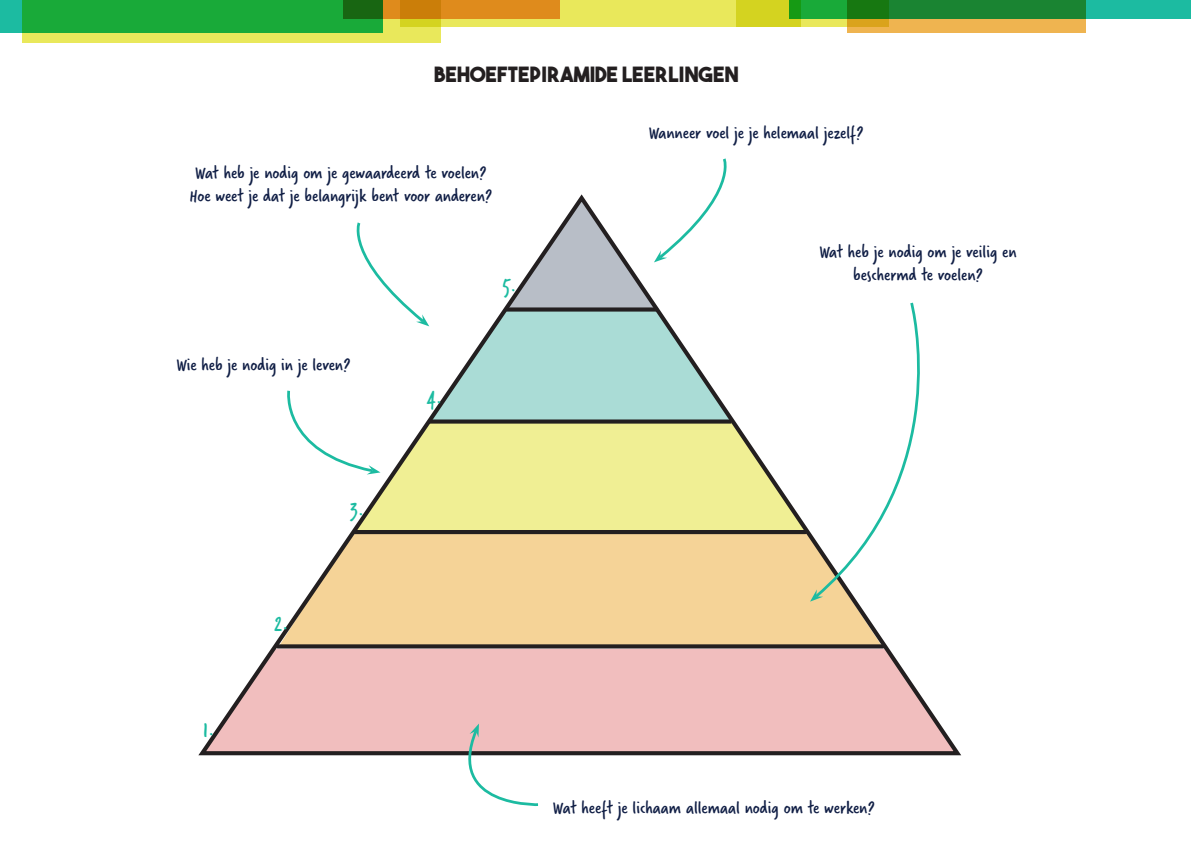
<style>
.page{position:relative;width:1191px;height:842px;background:#fff}
.page>*{position:absolute;margin:0;border:0;box-sizing:border-box;transform-origin:0 0}
.t1{font:22.8px "Verveine";color:#1cbba1}
.t2{font:21px "The Bold Font";color:#231f20}
.t3{font:19.3px/23.1px "Verveine";color:#111f46}
</style>
<div class="page">
<svg style="left:198px;top:425px;width:764px;height:331px"></svg>
<hr style="left:355px;top:530px;width:450px;height:4px;background:#231f20">
<svg style="left:278px;top:644px;width:605px;height:4px;background:#342e29"></svg>
<svg style="left:445px;top:723px;width:96px;height:84px"></svg>
<svg style="left:812px;top:302px;width:144px;height:298px"></svg>
<svg style="left:810px;top:589px;width:13px;height:13px"></svg>
<svg style="left:281px;top:158px;width:457px;height:316px"></svg>
<div style="left:429px;top:419px;width:302px;height:5px;background:#231f20"></div>
<div style="left:0;top:0;width:383px;height:33px;background:#1cbba1"></div>
<div style="left:789px;top:0;width:402px;height:18px;background:#1cbba1"></div>
<svg style="left:22px;top:0;width:418px;height:43px;background:#56bb42"></svg>
<svg style="left:846px;top:0;width:239px;height:33px;background:#79993f"></svg>
<svg style="left:343px;top:0;width:57px;height:18px"></svg>
<svg style="left:400px;top:0;width:489px;height:26px;background:#c4bd3c"></svg>
<svg style="left:736px;top:0;width:65px;height:26px;background:#bacb1e"></svg>
<p class="t2" style="left:434px;top:61px;width:306px">BEHOEFTEPIRAMIDE LEERLINGEN</p>
<p class="t3" style="left:189px;top:161px;width:304px">Wat heb je nodig om je gewaardeerd te voelen?<br>Hoe weet je dat je belangrijk bent voor anderen?</p>
<p class="t3" style="left:176px;top:353px;width:175px">Wie heb je nodig in je leven?</p>
<p class="t1" style="left:427px;top:382px;width:16px">4.</p>
<p class="t1" style="left:502px;top:270px;width:15px">5.</p>
<p class="t1" style="left:350px;top:494px;width:15px">3.</p>
<p class="t1" style="left:203px;top:714px;width:13px">1.</p>
<p class="t1" style="left:275px;top:608px;width:15px">2.</p>
<p class="t3" style="left:648px;top:121px;width:216px">Wanneer voel je je helemaal jezelf?</p>
<p class="t3" style="left:819px;top:240px;width:199px;text-align:center">Wat heb je nodig om je veilig en beschermd te voelen?</p>
<p class="t3" style="left:553px;top:796px;width:323px">Wat heeft je lichaam allemaal nodig om te werken?</p>
</div>
